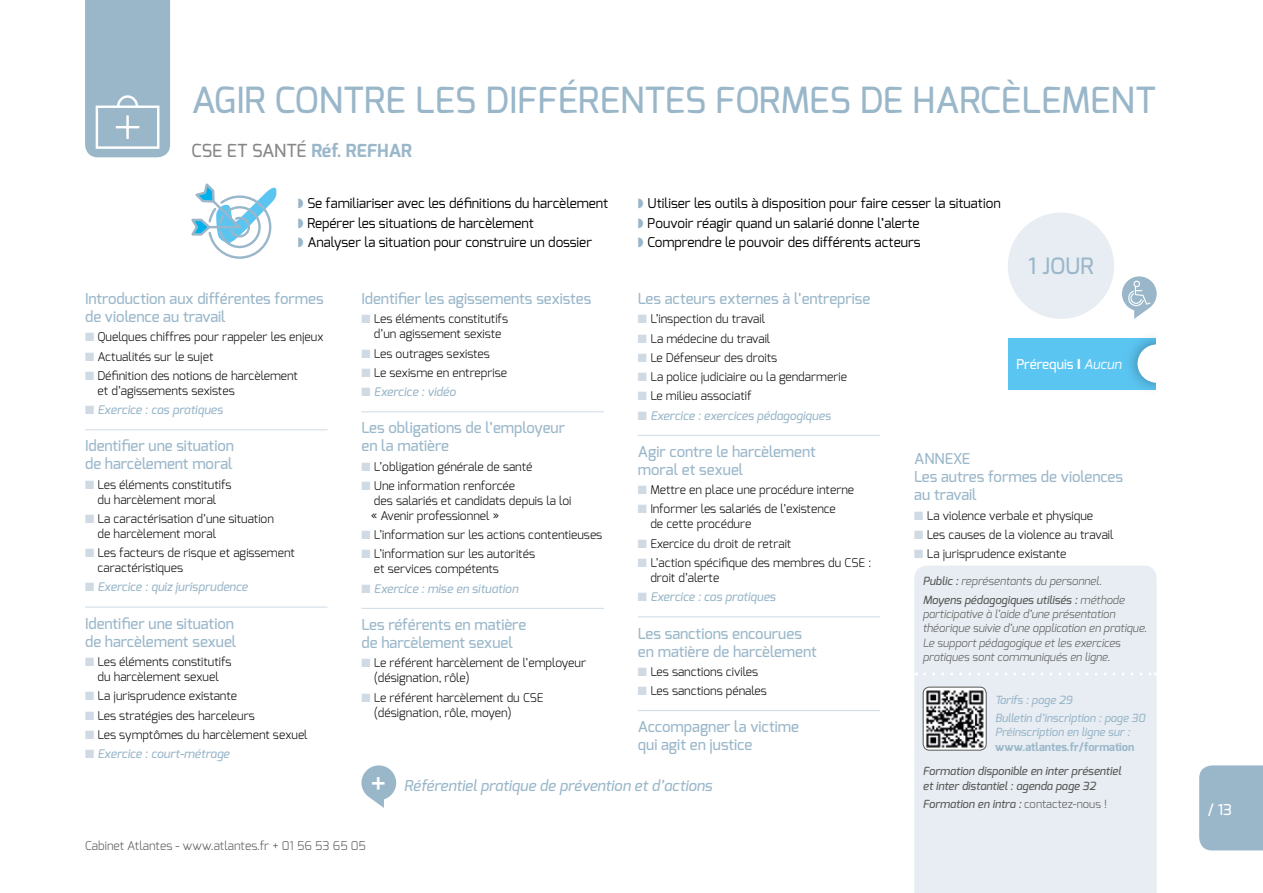
<style>
.page{position:relative;width:1263px;height:893px;background:#fff}
.page>*{position:absolute;margin:0;border:0;box-sizing:border-box;transform-origin:0 0}
.t1{font:500 36px "Exo";color:#9ab7ca}
.t2{font:500 22.5px "Exo";color:#9ab7ca}
.t3{font:500 18px "Exo";color:#878787}
.t4{font:500 15px/18px "Exo";color:#9ab7ca}
.t5{font:italic 500 15px "Exo";color:#9ab7ca}
.t6{font:500 15px "Exo";color:#fff}
.t7{font:13.5px/19.5px "Exo";color:#000}
.t8{font:500 13.5px "Exo";color:#fff}
.t9{font:300 12px/15px "Exo";color:#000}
.t10{font:italic 500 12px "Exo";color:#9ab7ca}
.t11{font:300 12px "Exo";color:#575756}
.t12{font:italic 500 11.25px/18.5px "Exo";color:#575756}
.t13{font:italic 300 11.25px/14.2px "Exo";color:#575756}
.t14{font:italic 500 11.25px/18.5px "Exo";color:#9ab7ca}
.t15{font:700 11.25px "Exo";color:#9ab7ca}
.s1{font-weight:700;color:#9ab7ca}
.s2{color:#cfdae4}
.s3{font-weight:800}
.s4{font-weight:400;font-style:italic}
.s5{font-weight:300}
.s6{font-style:normal;font-size:30px;color:#fff}
.s7{font-weight:300;font-style:normal}
</style>
<div class="page">
<div style="left:1199px;top:765px;width:64px;height:85px;background:#9ab7ca"></div>
<svg style="left:191px;top:183px;width:85px;height:76px"></svg>
<svg style="left:85px;top:0;width:85px;height:157px;background:#9fbacc"></svg>
<svg style="left:1122px;top:276px;width:35px;height:43px"></svg>
<hr style="left:85px;top:429px;width:242px;height:1px;background:#cfdae4">
<hr style="left:85px;top:607px;width:242px;height:1px;background:#cfdae4">
<hr style="left:361px;top:411px;width:243px;height:1px;background:#cfdae4">
<hr style="left:361px;top:608px;width:243px;height:1px;background:#cfdae4">
<hr style="left:638px;top:435px;width:242px;height:1px;background:#cfdae4">
<hr style="left:638px;top:616px;width:242px;height:1px;background:#cfdae4">
<hr style="left:638px;top:710px;width:242px;height:1px;background:#cfdae4">
<div style="left:914px;top:566px;width:243px;height:327px;background:#e7edf2"></div>
<img style="left:923px;top:687px;width:63px;height:63px">
<div style="left:923px;top:687px;width:63px;height:63px;border:1px solid #575756;border-radius:6px"></div>
<svg style="left:925px;top:672px;width:231px;height:3px"></svg>
<div style="left:1008px;top:338px;width:149px;height:51px;background:#5bc5f2"></div>
<div style="left:1124px;top:331px;width:65px;height:65px;background:#000;opacity:.35"></div>
<div style="left:1137px;top:344px;width:39px;height:39px;background:#fff;border-radius:50%"></div>
<div style="left:1157px;top:332px;width:38px;height:63px;background:#fff"></div>
<svg style="left:361px;top:765px;width:35px;height:43px"></svg>
<div style="left:1008px;top:213px;width:106px;height:106px;background:#e7edf2;border-radius:50%"></div>
<h1 class="t1" style="left:191px;top:77px;width:107px">Agi r cont</h1>
<h1 class="t1" style="left:364px;top:77px;width:71px">re les</h1>
<h1 class="t1" style="left:485px;top:77px;width:19px">diff</h1>
<h1 class="t1" style="left:558px;top:77px;width:64px">érentes</h1>
<h1 class="t1" style="left:715px;top:77px;width:397px">formes de harcèlement</h1>
<h3 class="t3" style="left:191px;top:139px;width:222px">CSE ET SANTÉ <span class="s1">Réf. REFHAR</span></h3>
<p class="t7" style="left:307px;top:194px;width:302px">Se familiariser avec les définitions du harcèlement<br>Repérer les situations de harcèlement<br>Analyser la situation pour construire un dossier</p>
<p class="t4" style="left:85px;top:290px;width:240px">Introduction aux différentes formes de violence au travail</p>
<p class="t9" style="left:85px;top:330px;width:240px"><span class="s2">■</span> Quelques chiffres pour rappeler les enjeux</p>
<p class="t9" style="left:85px;top:349px;width:130px"><span class="s2">■</span> Actualités sur le sujet</p>
<p class="t9" style="left:98px;top:368px;width:202px;text-indent:-12px"><span class="s2">■</span> Définition des notions de harcèlement et d’agissements sexistes</p>
<p class="t10" style="left:85px;top:402px;width:139px"><span class="s2">■</span> Exercice : cas pratiques</p>
<p class="t4" style="left:85px;top:437px;width:151px">Identifier une situation de harcèlement moral</p>
<p class="t9" style="left:85px;top:477px;width:148px;text-align:center"><span class="s2">■</span> Les éléments constitutifs du harcèlement moral</p>
<p class="t9" style="left:98px;top:511px;width:178px;text-indent:-12px"><span class="s2">■</span> La caractérisation d’une situation de harcèlement moral</p>
<p class="t9" style="left:98px;top:545px;width:199px;text-indent:-12px"><span class="s2">■</span> Les facteurs de risque et agissement caractéristiques</p>
<p class="t10" style="left:85px;top:579px;width:164px"><span class="s2">■</span> Exercice : quiz jurisprudence</p>
<p class="t4" style="left:85px;top:614px;width:153px">Identifier une situation de harcèlement sexuel</p>
<p class="t9" style="left:85px;top:654px;width:148px;text-align:center"><span class="s2">■</span> Les éléments constitutifs du harcèlement sexuel</p>
<p class="t9" style="left:85px;top:688px;width:154px"><span class="s2">■</span> La jurisprudence existante</p>
<p class="t9" style="left:85px;top:708px;width:171px"><span class="s2">■</span> Les stratégies des harceleurs</p>
<p class="t9" style="left:85px;top:727px;width:224px"><span class="s2">■</span> Les symptômes du harcèlement sexuel</p>
<p class="t10" style="left:85px;top:746px;width:146px"><span class="s2">■</span> Exercice : court-métrage</p>
<p class="t4" style="left:361px;top:290px;width:231px">Identifier les agissements sexistes</p>
<p class="t9" style="left:361px;top:312px;width:148px;text-align:center"><span class="s2">■</span> Les éléments constitutifs d’un agissement sexiste</p>
<p class="t9" style="left:361px;top:346px;width:130px"><span class="s2">■</span> Les outrages sexistes</p>
<p class="t9" style="left:361px;top:365px;width:147px"><span class="s2">■</span> Le sexisme en entreprise</p>
<p class="t10" style="left:361px;top:384px;width:96px"><span class="s2">■</span> Exercice : vidéo</p>
<p class="t4" style="left:361px;top:419px;width:205px">Les obligations de l’employeur en la matière</p>
<p class="t9" style="left:361px;top:459px;width:172px"><span class="s2">■</span> L’obligation générale de santé</p>
<p class="t9" style="left:371px;top:478px;width:202px;text-indent:-9px"><span class="s2">■</span> Une information renforcée<br>des salariés et candidats depuis la loi « Avenir professionnel »</p>
<p class="t9" style="left:361px;top:527px;width:242px"><span class="s2">■</span> L’information sur les actions contentieuses</p>
<p class="t9" style="left:374px;top:547px;width:163px;text-indent:-12px"><span class="s2">■</span> L’information sur les autorités et services compétents</p>
<p class="t10" style="left:361px;top:581px;width:158px"><span class="s2">■</span> Exercice : mise en situation</p>
<p class="t4" style="left:361px;top:615px;width:166px">Les référents en matière de harcèlement sexuel</p>
<p class="t9" style="left:374px;top:655px;width:214px;text-indent:-12px"><span class="s2">■</span> Le référent harcèlement de l’employeur (désignation, rôle)</p>
<p class="t9" style="left:374px;top:690px;width:171px;text-indent:-12px"><span class="s2">■</span> Le référent harcèlement du CSE (désignation, rôle, moyen)</p>
<p class="t7" style="left:647px;top:194px;width:355px">Utiliser les outils à disposition pour faire cesser la situation<br>Pouvoir réagir quand un salarié donne l’alerte<br>Comprendre le pouvoir des différents acteurs</p>
<h2 class="t2" style="left:1028px;top:251px;width:65px">1 JOUR</h2>
<p class="t4" style="left:638px;top:290px;width:234px">Les acteurs externes à l’entreprise</p>
<p class="t9" style="left:638px;top:312px;width:129px"><span class="s2">■</span> L’inspection du travail</p>
<p class="t9" style="left:638px;top:331px;width:134px"><span class="s2">■</span> La médecine du travail</p>
<p class="t9" style="left:638px;top:350px;width:141px"><span class="s2">■</span> Le Défenseur des droits</p>
<p class="t9" style="left:638px;top:369px;width:211px"><span class="s2">■</span> La police judiciaire ou la gendarmerie</p>
<p class="t9" style="left:638px;top:389px;width:115px"><span class="s2">■</span> Le milieu associatif</p>
<p class="t10" style="left:638px;top:408px;width:194px"><span class="s2">■</span> Exercice : exercices pédagogiques</p>
<p class="t4" style="left:638px;top:442px;width:179px">Agir contre le harcèlement moral et sexuel</p>
<p class="t9" style="left:638px;top:482px;width:218px"><span class="s2">■</span> Mettre en place une procédure interne</p>
<p class="t9" style="left:650px;top:502px;width:187px;text-indent:-12px"><span class="s2">■</span> Informer les salariés de l’existence de cette procédure</p>
<p class="t9" style="left:638px;top:536px;width:155px"><span class="s2">■</span> Exercice du droit de retrait</p>
<p class="t9" style="left:650px;top:555px;width:222px;text-indent:-12px"><span class="s2">■</span> L’action spécifique des membres du CSE : droit d’alerte</p>
<p class="t10" style="left:638px;top:589px;width:139px"><span class="s2">■</span> Exercice : cas pratiques</p>
<p class="t4" style="left:638px;top:624px;width:180px">Les sanctions encourues en matière de harcèlement</p>
<p class="t9" style="left:638px;top:664px;width:122px"><span class="s2">■</span> Les sanctions civiles</p>
<p class="t9" style="left:638px;top:683px;width:131px"><span class="s2">■</span> Les sanctions pénales</p>
<p class="t4" style="left:638px;top:718px;width:163px">Accompagner la victime qui agit en justice</p>
<p class="t8" style="left:1016px;top:355px;width:107px">Prérequis <span class="s3">I</span> <span class="s4">Aucun</span></p>
<p class="t4" style="left:914px;top:450px;width:210px;text-indent:39px">xe<br>Les autres formes de violences au travail</p>
<p class="t9" style="left:914px;top:508px;width:180px"><span class="s2">■</span> La violence verbale et physique</p>
<p class="t9" style="left:914px;top:527px;width:201px"><span class="s2">■</span> Les causes de la violence au travail</p>
<p class="t9" style="left:914px;top:546px;width:154px"><span class="s2">■</span> La jurisprudence existante</p>
<p class="t4" style="left:914px;top:450px;width:21px">Anne</p>
<p class="t12" style="left:923px;top:572px;width:203px">Public : <span class="s5">représentants du personnel.<br></span>Moyens pédagogiques utilisés : <span class="s5">méthode</span></p>
<p class="t13" style="left:923px;top:607px;width:226px">participative à l’aide d’une présentation théorique suivie d’une application en pratique.<br>Le support pédagogique et les exercices pratiques sont communiqués en ligne.</p>
<p class="t14" style="left:995px;top:690px;width:152px">Tarifs : page 29<br>Bulletin d’inscription : page 30</p>
<p class="t14" style="left:995px;top:723px;width:137px">Préinscription en ligne sur :</p>
<p class="t15" style="left:995px;top:739px;width:141px">www.atlantes.fr/formation</p>
<p class="t5" style="left:371px;top:776px;width:343px"><span class="s6">+</span> Référentiel pratique de prévention et d’actions</p>
<p class="t11" style="left:85px;top:838px;width:282px">Cabinet Atlantes - www.atlantes.fr + 01 56 53 65 05</p>
<p class="t12" style="left:923px;top:763px;width:200px;line-height:15px">Formation disponible en inter présentiel et inter distantiel : agenda page 32</p>
<p class="t12" style="left:923px;top:795px;width:186px">Formation en intra : <span class="s7">contactez-nous !</span></p>
<p class="t6" style="left:1208px;top:800px;width:26px">/ 13</p>
</div>
